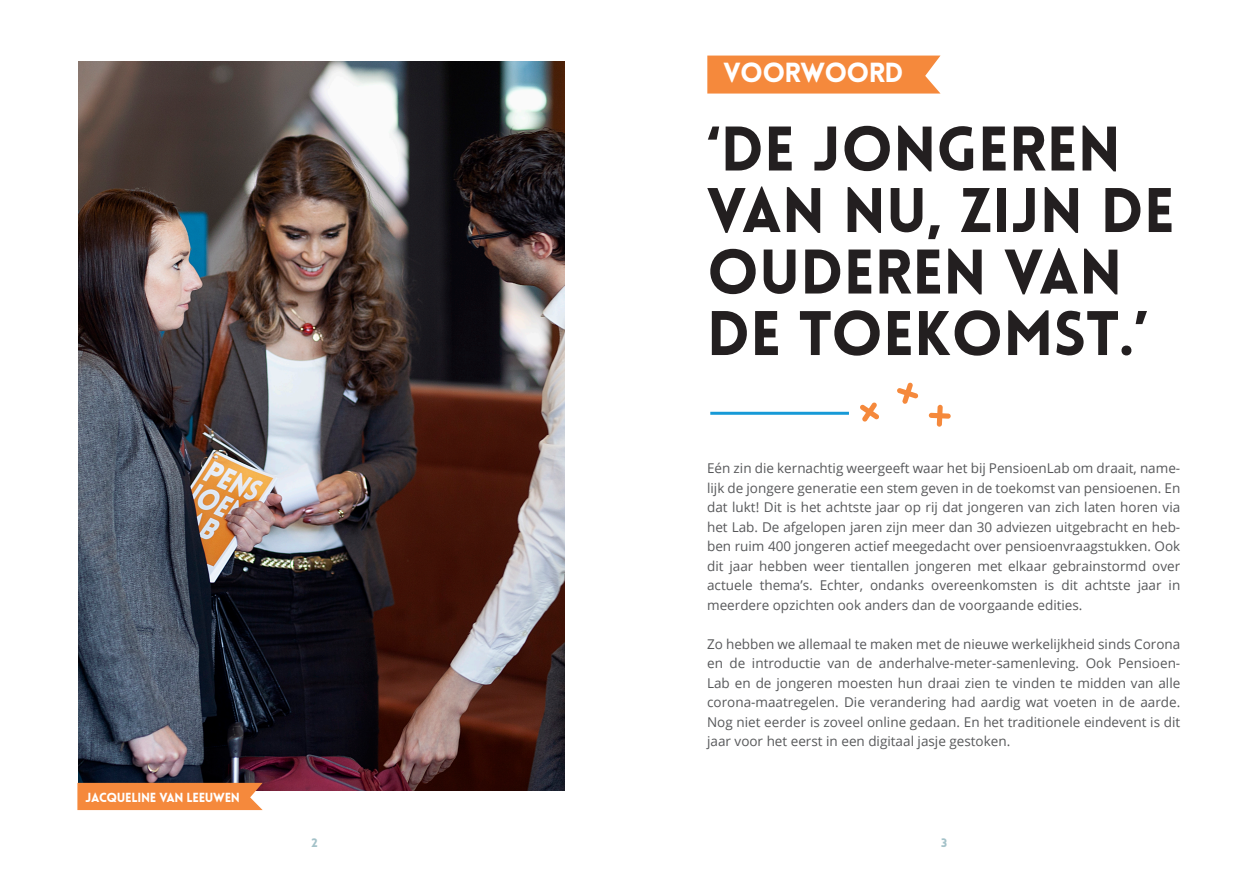
<style>
.page{position:relative;width:1259px;height:893px;background:#fff}
.page>*{position:absolute;margin:0;border:0;box-sizing:border-box;transform-origin:0 0}
.kop_1{font:900 61.5px/61.5px "Lovelo";color:#231f20}
.kop_2{font:900 27px "Lovelo";letter-spacing:-.025em;color:#fff}
.broodtekst{font:13.5px/19.5px "Open Sans";color:#57585a;text-align:justify}
.kop_2-2{font:900 12.9px "Lovelo";letter-spacing:-.025em;color:#fff}
.t1{font:900 12px "Lovelo";color:#a4c2c9}
</style>
<div class="page">
<img style="left:78px;top:62px;width:486px;height:729px">
<div style="left:77px;top:783px;width:186px;height:27px;background:#f5893c"></div>
<hr style="left:710px;top:412px;width:139px;height:3px;background:#179ad7">
<svg style="left:860px;top:402px;width:19px;height:20px"></svg>
<svg style="left:897px;top:382px;width:21px;height:22px"></svg>
<svg style="left:928px;top:405px;width:22px;height:22px"></svg>
<div style="left:707px;top:56px;width:233px;height:38px;background:#f5893c"></div>
<p class="kop_2-2" style="left:86px;top:790px;width:156px">JACQUELINE VAN LEEUWEN</p>
<p class="kop_2" style="left:723px;top:56px;width:181px">VOORWOORD</p>
<p class="kop_1" style="left:707px;top:119px;width:469px">‘DE JONGEREN<br>VAN NU, ZIJN DE<br>OUDEREN VAN<br>DE TOEKOMST.’</p>
<p class="broodtekst" style="left:707px;top:458px;width:475px">Eén zin die kernachtig weergeeft waar het bij PensioenLab om draait, name&shy;lijk de jongere generatie een stem geven in de toekomst van pensioenen. En dat lukt! Dit is het achtste jaar op rij dat jongeren van zich laten horen via het Lab. De afgelopen jaren zijn meer dan 30 adviezen uitgebracht en heb&shy;ben ruim 400 jongeren actief meegedacht over pensioenvraagstukken. Ook dit jaar hebben weer tientallen jongeren met elkaar gebrainstormd over actuele thema’s. Echter, ondanks overeenkomsten is dit achtste jaar in meerdere opzichten ook anders dan de voorgaande edities.</p>
<p class="broodtekst" style="left:707px;top:634px;width:475px">Zo hebben we allemaal te maken met de nieuwe werkelijkheid sinds Corona en de introductie van de anderhalve-meter-samenleving. Ook Pensioen-Lab en de jongeren moesten hun draai zien te vinden te midden van alle corona-maatregelen. Die verandering had aardig wat voeten in de aarde.<br>Nog niet eerder is zoveel online gedaan. En het traditionele eindevent is dit jaar voor het eerst in een digitaal jasje gestoken.</p>
<p class="t1" style="left:312px;top:835px;width:8px">2</p>
<p class="t1" style="left:941px;top:835px;width:7px">3</p>
</div>
